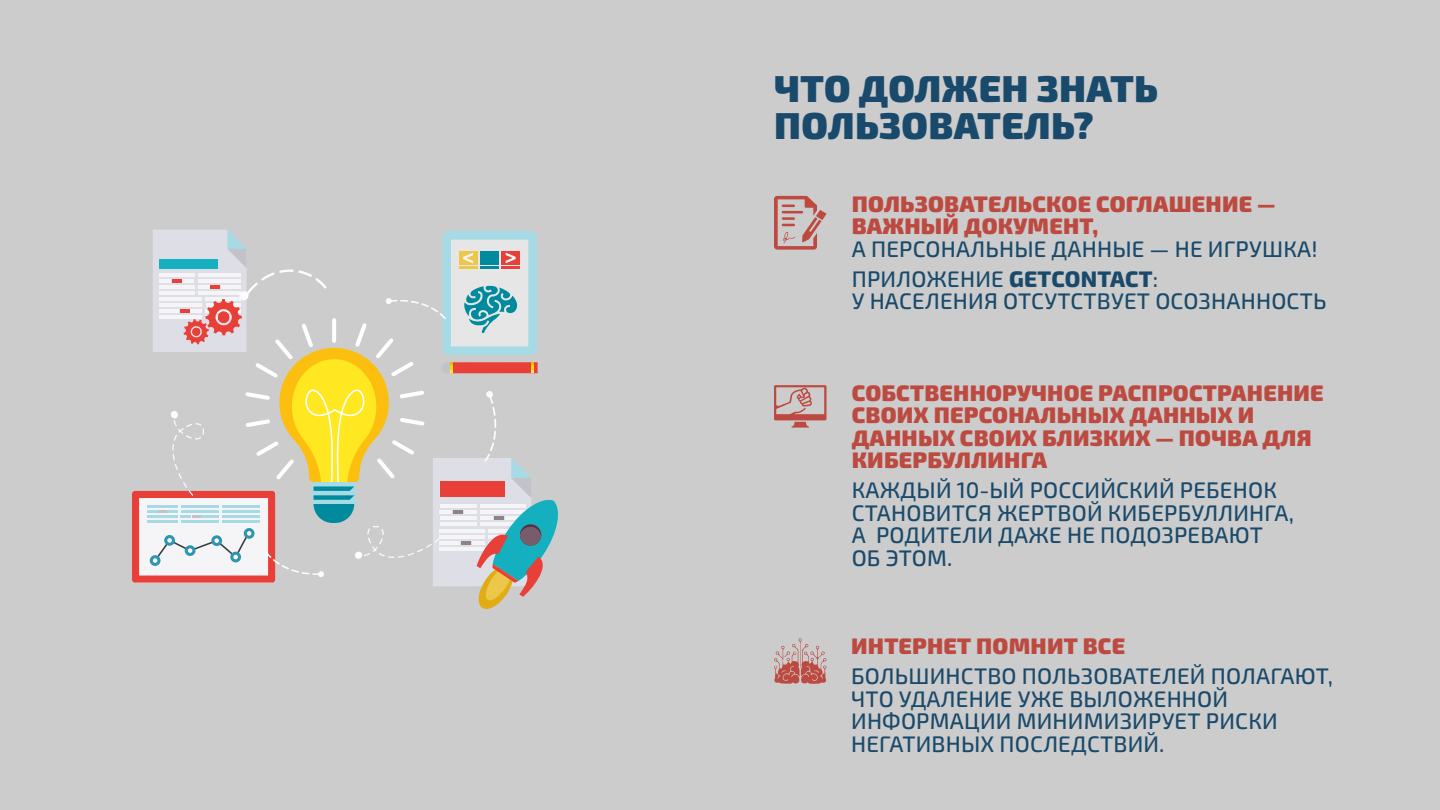
<style>
.page{position:relative;width:1440px;height:810px;background:#ccc}
.page>*{position:absolute;margin:0;border:0;box-sizing:border-box;transform-origin:0 0}
.t1{font:900 37.5px/37.5px "Exo 2.0";letter-spacing:.01em;color:#1a4a6b}
.t2{font:500 22.5px/22.5px "Exo 2.0";letter-spacing:.01em;color:#1a4a6b}
.t3{font:900 22.5px/22.5px "Exo 2.0";letter-spacing:.01em;color:#bd4a40}
.s1{font-weight:800}
</style>
<div class="page">
<svg style="left:774px;top:196px;width:52px;height:54px"></svg>
<svg style="left:774px;top:385px;width:53px;height:43px"></svg>
<svg style="left:774px;top:638px;width:53px;height:46px"></svg>
<svg style="left:132px;top:230px;width:426px;height:379px"></svg>
<h1 class="t1" style="left:774px;top:71px;width:385px">ЧТО ДОЛЖЕН ЗНАТЬ<br>ПОЛЬЗОВАТЕЛЬ?</h1>
<p class="t3" style="left:852px;top:193px;width:425px">ПОЛЬЗОВАТЕЛЬСКОЕ СОГЛАШЕНИЕ —<br>ВАЖНЫЙ ДОКУМЕНТ,</p>
<p class="t2" style="left:852px;top:234px;width:467px;line-height:30px">А ПЕРСОНАЛЬНЫЕ ДАННЫЕ — НЕ ИГРУШКА!<br>ПРИЛОЖЕНИЕ <span class="s1">GETCONTACT</span>:</p>
<p class="t2" style="left:852px;top:290px;width:476px">У НАСЕЛЕНИЯ ОТСУТСТВУЕТ ОСОЗНАННОСТЬ</p>
<p class="t3" style="left:852px;top:382px;width:473px">СОБСТВЕННОРУЧНОЕ РАСПРОСТРАНЕНИЕ<br>СВОИХ ПЕРСОНАЛЬНЫХ ДАННЫХ И<br>ДАННЫХ СВОИХ БЛИЗКИХ — ПОЧВА ДЛЯ<br>КИБЕРБУЛЛИНГА</p>
<p class="t2" style="left:852px;top:480px;width:444px">КАЖДЫЙ 10-ЫЙ РОССИЙСКИЙ РЕБЕНОК<br>СТАНОВИТСЯ ЖЕРТВОЙ КИБЕРБУЛЛИНГА,<br>А РОДИТЕЛИ ДАЖЕ НЕ ПОДОЗРЕВАЮТ<br>ОБ ЭТОМ.</p>
<p class="t3" style="left:851px;top:635px;width:276px">ИНТЕРНЕТ ПОМНИТ ВСЕ</p>
<p class="t2" style="left:851px;top:665px;width:483px">БОЛЬШИНСТВО ПОЛЬЗОВАТЕЛЕЙ ПОЛАГАЮТ,<br>ЧТО УДАЛЕНИЕ УЖЕ ВЫЛОЖЕННОЙ<br>ИНФОРМАЦИИ МИНИМИЗИРУЕТ РИСКИ<br>НЕГАТИВНЫХ ПОСЛЕДСТВИЙ.</p>
</div>
